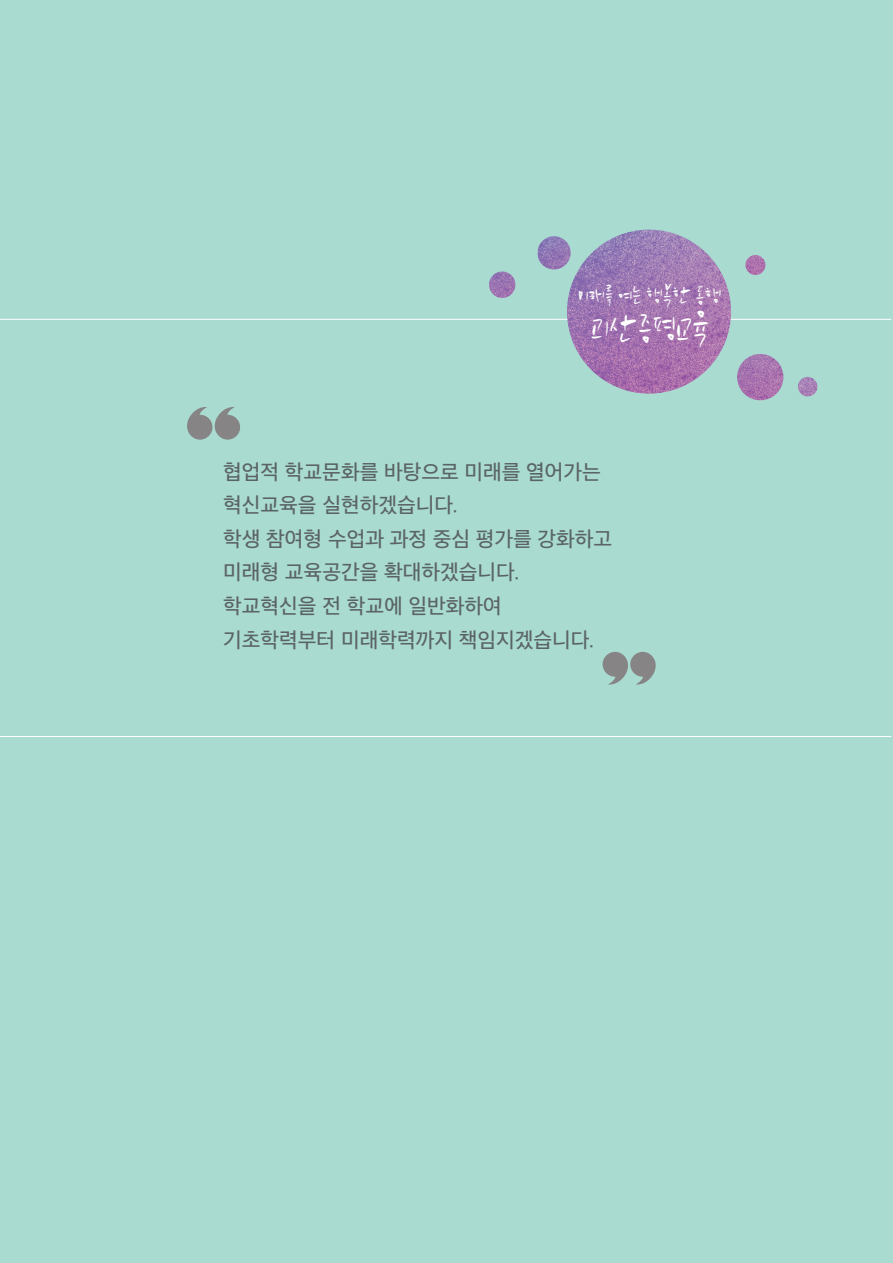
<style>
.page{position:relative;width:893px;height:1263px;background:#a9dbd1}
.page>*{position:absolute;margin:0;border:0;box-sizing:border-box;transform-origin:0 0}
.t1{font:29.55px "DAONGAEULGEUNOM";letter-spacing:.015em;color:#fff}
.t2{font:20.25px/33.6px "SD Gothic Neoa e Md";color:#5b6465}
.t3{font:18.45px "DAONGAEULGEUNOM";letter-spacing:.02em;color:#fff}
</style>
<div class="page">
<hr style="left:0;top:319px;width:891px;height:1px;background:#fff">
<hr style="left:0;top:736px;width:891px;height:1px;background:#fff">
<svg style="left:187px;top:407px;width:53px;height:33px"></svg>
<svg style="left:603px;top:652px;width:53px;height:32px"></svg>
<img style="left:567px;top:230px;width:164px;height:164px;border-radius:50%">
<img style="left:537px;top:236px;width:34px;height:33px;border-radius:50%">
<img style="left:737px;top:354px;width:46px;height:46px;border-radius:50%">
<img style="left:798px;top:377px;width:19px;height:19px;border-radius:50%">
<img style="left:489px;top:271px;width:26px;height:27px;border-radius:50%">
<img style="left:745px;top:255px;width:20px;height:20px;border-radius:50%">
<p class="t3" style="left:578px;top:284px;width:145px">미래를 여는 행복한 동행</p>
<h1 class="t1" style="left:591px;top:311px;width:120px">괴산증평교육</h1>
<p class="t2" style="left:223px;top:455px;width:390px">협업적 학교문화를 바탕으로 미래를 열어가는 혁신교육을 실현하겠습니다.<br>학생 참여형 수업과 과정 중심 평가를 강화하고 미래형 교육공간을 확대하겠습니다. 학교혁신을 전 학교에 일반화하여 기초학력부터 미래학력까지 책임지겠습니다.</p>
</div>
